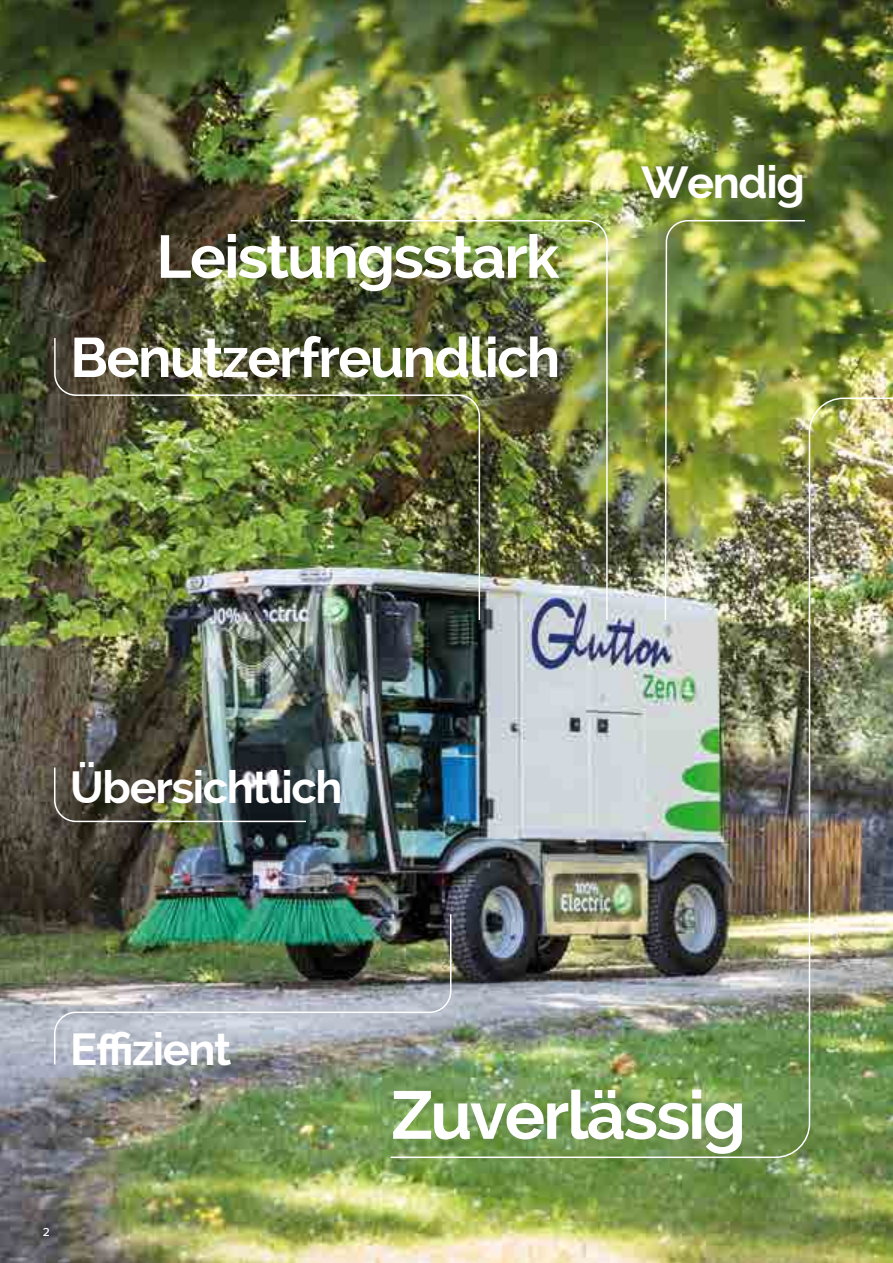
<style>
.page{position:relative;width:893px;height:1263px;background:#fff}
.page>*{position:absolute;margin:0;border:0;box-sizing:border-box;transform-origin:0 0}
.t1{font:700 67.5px "Raleway";letter-spacing:-.03em;color:#fff}
.t2{font:700 60px "Raleway";letter-spacing:-.03em;color:#fff}
.t3{font:700 55.5px "Raleway";letter-spacing:-.03em;color:#fff}
.t4{font:700 45px "Raleway";letter-spacing:-.03em;color:#fff}
.t5{font:500 12px "Proxima Nova";color:#fff}
</style>
<div class="page">
<img style="left:0;top:0;width:893px;height:1263px">
<img style="left:390px;top:397px;width:503px;height:762px">
<img style="left:53px;top:337px;width:236px;height:285px">
<img style="left:53px;top:913px;width:399px;height:153px">
<img style="left:289px;top:219px;width:319px;height:403px">
<img style="left:53px;top:766px;width:254px;height:57px">
<img style="left:664px;top:219px;width:142px;height:403px">
<h2 class="t2" style="left:156px;top:222px;width:404px">Leistungsstark</h2>
<p class="t3" style="left:70px;top:326px;width:491px">Benutzerfreundlich</p>
<p class="t4" style="left:641px;top:157px;width:165px">Wendig</p>
<p class="t4" style="left:70px;top:762px;width:274px">Übersichtlich</p>
<p class="t4" style="left:70px;top:1023px;width:163px">Effizient</p>
<p class="t5" style="left:43px;top:1223px;width:9px">2</p>
<h1 class="t1" style="left:391px;top:1076px;width:356px">Zuverlässig</h1>
</div>
